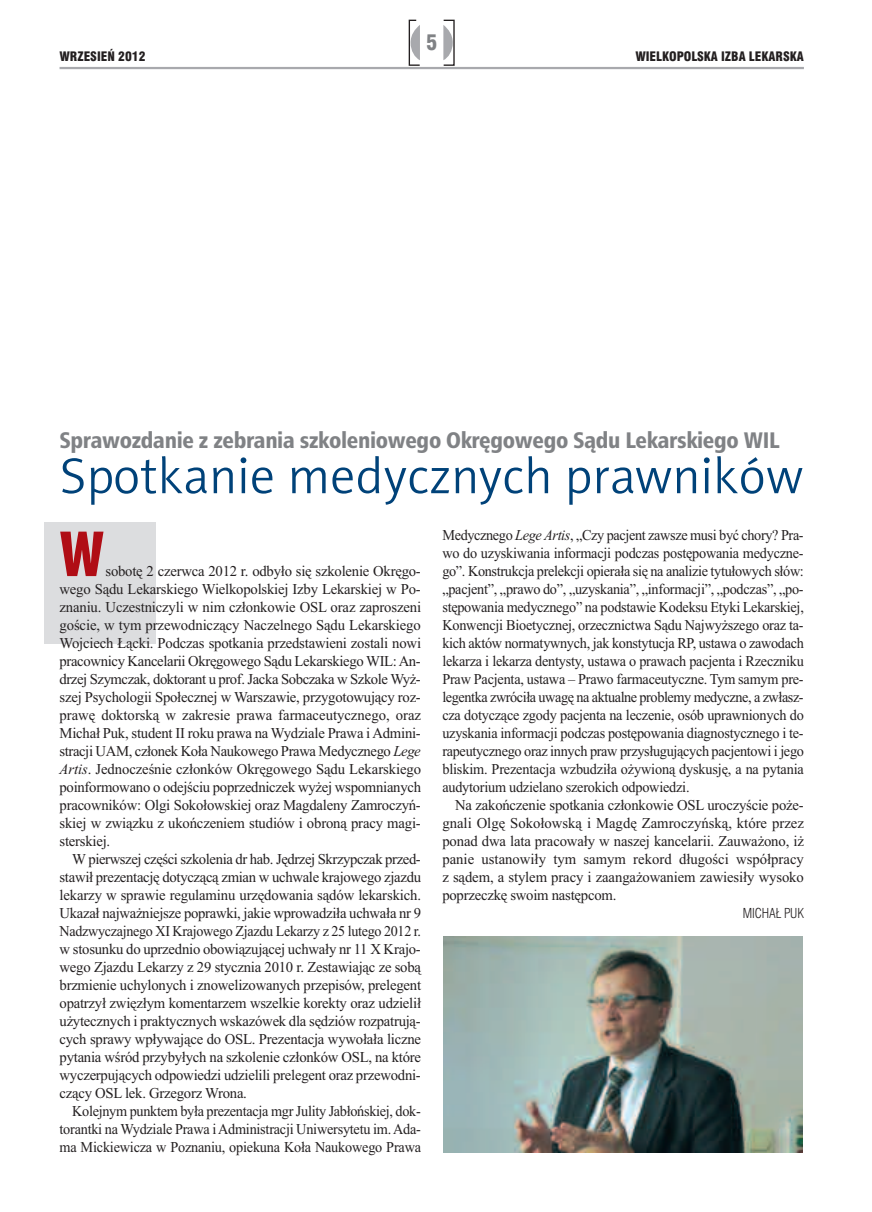
<style>
.page{position:relative;width:872px;height:1212px;background:#fff}
.page>*{position:absolute;margin:0;border:0;box-sizing:border-box;transform-origin:0 0}
.t1{font:900 condensed 66px "Myriad Pro";color:#b00d15}
.t2{font:51px "Naomi Sans EFNTT Light";color:#004279}
.t3{font:22.5px "Humnst 777 Blk Cn EU";letter-spacing:-.015em;color:#808285}
.t4{font:21px "Swis 721 Blk Cn EU";color:#808285}
.t5{font:15px/18px "Times New Roman";letter-spacing:-.015em;color:#231f20;text-align:justify}
.t6{font:15px/18px "Times New Roman";letter-spacing:-.015em;color:#231f20;text-align:justify;scale:.95 1}
.t7{font:13.5px "Swis 721 Lt Cn EU";letter-spacing:-.01em;color:#231f20}
.t8{font:12.75px "Swis 721 Blk Cn EU";color:#231f20}
.s1{font-style:italic}
</style>
<div class="page">
<div style="left:45px;top:522px;width:111px;height:122px;background:#dcdddf"></div>
<svg style="left:443px;top:25px;width:10px;height:35px"></svg>
<svg style="left:408px;top:19px;width:12px;height:47px"></svg>
<hr style="left:60px;top:67px;width:744px;height:2px;background:#a8a9ad">
<img style="left:443px;top:936px;width:359px;height:216px">
<h3 class="t4" style="left:426px;top:30px;width:13px">5</h3>
<p class="t8" style="left:60px;top:48px;width:87px">WRZESIEŃ 2012</p>
<p class="t8" style="left:635px;top:48px;width:170px">WIELKOPOLSKA IZBA LEKARSKA</p>
<h3 class="t3" style="left:60px;top:426px;width:721px">Sprawozdanie z zebrania szkoleniowego Okręgowego Sądu Lekarskiego WIL</h3>
<h2 class="t2" style="left:60px;top:447px;width:745px">Spotkanie medycznych prawników</h2>
<h1 class="t1" style="left:60px;top:531px;width:46px">W</h1>
<p class="t6" style="left:442px;top:526px;width:382px">Medycznego <span class="s1">Lege Artis</span>, „Czy pacjent zawsze musi być chory? Pra&shy;wo do uzyskiwania informacji podczas postępowania medyczne&shy;go”. Konstrukcja prelekcji opierała się na analizie tytułowych słów: „pacjent”, „prawo do”, „uzyskania”, „informacji”, „podczas”, „po&shy;stępowania medycznego” na podstawie Kodeksu Etyki Lekarskiej, Konwencji Bioetycznej, orzecznictwa Sądu Najwyższego oraz ta&shy;kich aktów normatywnych, jak konstytucja RP, ustawa o zawodach lekarza i lekarza dentysty, ustawa o prawach pacjenta i Rzeczniku Praw Pacjenta, ustawa – Prawo farmaceutyczne. Tym samym pre&shy;legentka zwróciła uwagę na aktualne problemy medyczne, a zwłasz&shy;cza dotyczące zgody pacjenta na leczenie, osób uprawnionych do uzyskania informacji podczas postępowania diagnostycznego i te&shy;rapeutycznego oraz innych praw przysługujących pacjentowi i jego bliskim. Prezentacja wzbudziła ożywioną dyskusję, a na pytania audytorium udzielano szerokich odpowiedzi.</p>
<p class="t5" style="left:442px;top:796px;width:363px;text-indent:13px">Na zakończenie spotkania członkowie OSL uroczyście poże&shy;gnali Olgę Sokołowską i Magdę Zamroczyńską, które przez ponad dwa lata pracowały w naszej kancelarii. Zauważono, iż panie ustanowiły tym samym rekord długości współpracy z sądem, a stylem pracy i zaangażowaniem zawiesiły wysoko poprzeczkę swoim następcom.</p>
<p class="t7" style="left:743px;top:905px;width:62px">MICHAŁ PUK</p>
<p class="t5" style="left:60px;top:562px;width:363px;text-indent:46px">sobotę 2 czerwca 2012 r. odbyło się szkolenie Okręgo&shy;wego Sądu Lekarskiego Wielkopolskiej Izby Lekarskiej w Po&shy;znaniu. Uczestniczyli w nim członkowie OSL oraz zaproszeni goście, w tym przewodniczący Naczelnego Sądu Lekarskiego Wojciech Łącki. Podczas spotkania przedstawieni zostali nowi pracownicy Kancelarii Okręgowego Sądu Lekarskiego WIL:An&shy;drzej Szymczak, doktorant u prof. Jacka Sobczaka w Szkole Wyż&shy;szej Psychologii Społecznej w Warszawie, przygotowujący roz&shy;prawę doktorską w zakresie prawa farmaceutycznego, oraz Michał Puk, student II roku prawa na Wydziale Prawa iAdmini&shy;stracji UAM, członek Koła Naukowego Prawa Medycznego <span class="s1">Lege Artis</span>. Jednocześnie członków Okręgowego Sądu Lekarskiego poinformowano o odejściu poprzedniczek wyżej wspomnianych pracowników: Olgi Sokołowskiej oraz Magdaleny Zamroczyń&shy;skiej w związku z ukończeniem studiów i obroną pracy magi&shy;sterskiej.</p>
<p class="t5" style="left:60px;top:850px;width:363px;text-indent:13px">W pierwszej części szkolenia dr hab. Jędrzej Skrzypczak przed&shy;stawił prezentację dotyczącą zmian w uchwale krajowego zjazdu lekarzy w sprawie regulaminu urzędowania sądów lekarskich.<br>Ukazał najważniejsze poprawki, jakie wprowadziła uchwała nr 9<br>Nadzwyczajnego XI Krajowego Zjazdu Lekarzy z 25 lutego 2012 r. w stosunku do uprzednio obowiązującej uchwały nr 11 X Krajo&shy;wego Zjazdu Lekarzy z 29 stycznia 2010 r. Zestawiając ze sobą brzmienie uchylonych i znowelizowanych przepisów, prelegent opatrzył zwięzłym komentarzem wszelkie korekty oraz udzielił użytecznych i praktycznych wskazówek dla sędziów rozpatrują&shy;cych sprawy wpływające do OSL. Prezentacja wywołała liczne pytania wśród przybyłych na szkolenie członków OSL, na które wyczerpujących odpowiedzi udzielili prelegent oraz przewodni&shy;czący OSL lek. Grzegorz Wrona.</p>
<p class="t6" style="left:60px;top:1102px;width:382px;text-indent:13px">Kolejnym punktem była prezentacja mgr Julity Jabłońskiej, dok&shy;torantki na Wydziale Prawa iAdministracji Uniwersytetu im.Ada&shy;ma Mickiewicza w Poznaniu, opiekuna Koła Naukowego Prawa</p>
</div>
